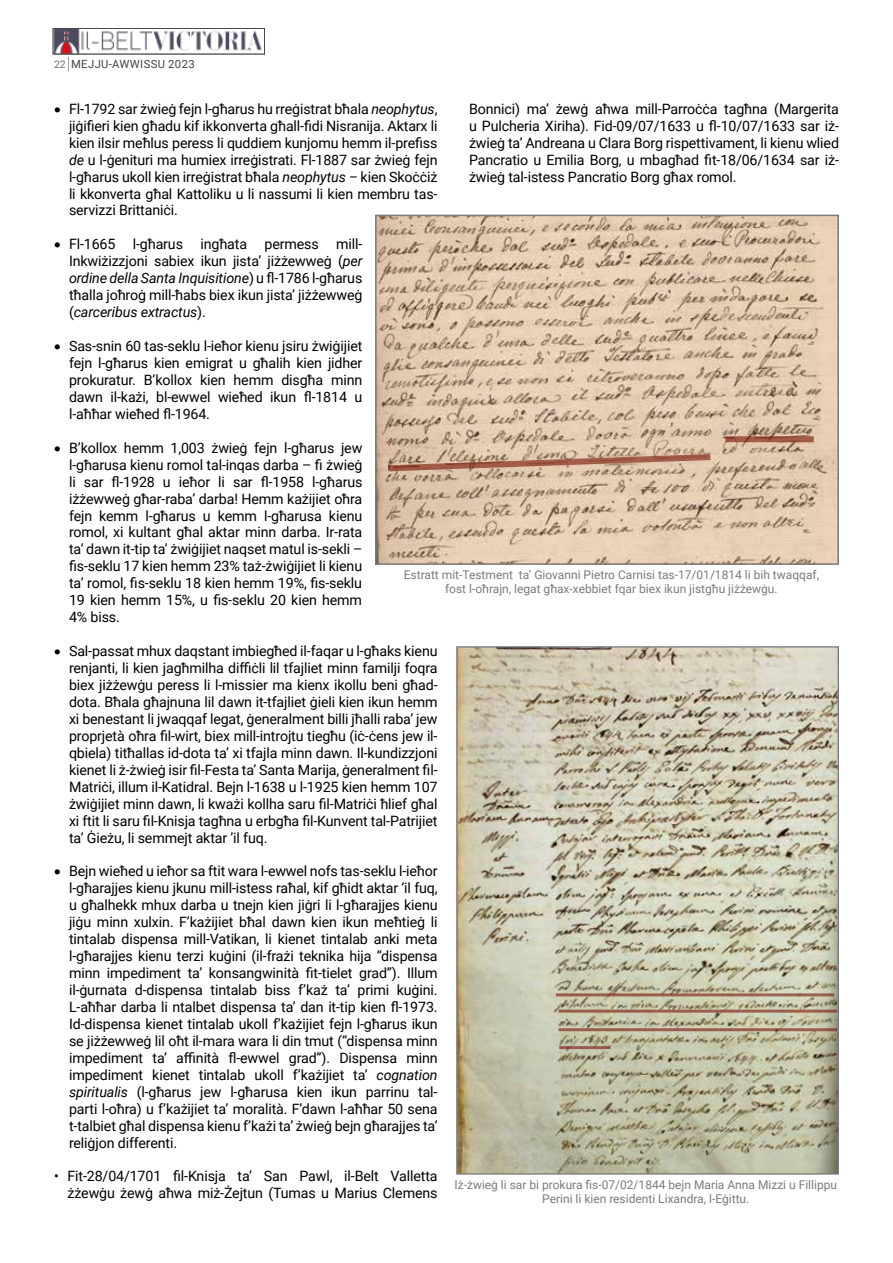
<style>
.page{position:relative;width:893px;height:1263px;background:#fff}
.page>*{position:absolute;margin:0;border:0;box-sizing:border-box;transform-origin:0 0}
.t1{font:14.25px/17px "Roboto";letter-spacing:-.01em;color:#000;text-align:justify}
.t2{font:12px/14.4px "Roboto";color:#7c7b7b;text-align:center}
.t3{font:11.25px "Roboto";letter-spacing:.035em;color:#454444}
.s1{font-size:10.5px;color:#727271}
.s2{font-style:italic}
</style>
<div class="page">
<svg style="left:68px;top:57px;width:1px;height:14px"></svg>
<img style="left:55px;top:30px;width:208px;height:22px">
<div style="left:53px;top:28px;width:212px;height:26px;border:1px solid #4a4a49"></div>
<img style="left:458px;top:648px;width:379px;height:525px">
<img style="left:378px;top:218px;width:458px;height:344px">
<div style="left:375px;top:215px;width:464px;height:350px;border:2px solid #7c7b7b"></div>
<svg style="left:725px;top:436px;width:89px;height:6px"></svg>
<svg style="left:386px;top:452px;width:326px;height:21px;background:#c39c85"></svg>
<hr style="left:556px;top:993px;width:278px;height:3px;background:#791205">
<hr style="left:559px;top:1010px;width:278px;height:3px;background:#791205">
<hr style="left:559px;top:1028px;width:278px;height:3px;background:#791205">
<hr style="left:559px;top:1046px;width:52px;height:3px;background:#791205">
<p class="t3" style="left:54px;top:56px;width:142px"><span class="s1">22</span> MEJJU-AWWISSU 2023</p>
<p class="t1" style="left:69px;top:100px;width:370px;text-indent:-15px">• Fl-1792 sar żwieġ fejn l-għarus hu rreġistrat bħala <span class="s2">neophytus</span>, jiġifieri kien għadu kif ikkonverta għall-fidi Nisranija. Aktarx li kien ilsir meħlus peress li quddiem kunjomu hemm il-prefiss <span class="s2">de</span> u l-ġenituri ma humiex irreġistrati. Fl-1887 sar żwieġ fejn l-għarus ukoll kien irreġistrat bħala <span class="s2">neophytus –</span> kien Skoċċiż li kkonverta għal Kattoliku u li nassumi li kien membru tas&shy;servizzi Brittaniċi.</p>
<p class="t1" style="left:69px;top:235px;width:295px;text-indent:-15px">• Fl-1665 l-għarus ingħata permess mill-Inkwiżizzjoni sabiex ikun jista’ jiżżewweġ (<span class="s2">per ordine della Santa Inquisitione</span>) u fl-1786 l-għarus tħalla joħroġ mill-ħabs biex ikun jista’ jiżżewweġ (<span class="s2">carceribus extractus</span>).</p>
<p class="t1" style="left:69px;top:337px;width:295px;text-indent:-15px">• Sas-snin 60 tas-seklu l-ieħor kienu jsiru żwiġijiet fejn l-għarus kien emigrat u għalih kien jidher prokuratur. B’kollox kien hemm disgħa minn dawn il-każi, bl-ewwel wieħed ikun fl-1814 u l-aħħar wieħed fl-1964.</p>
<p class="t1" style="left:69px;top:439px;width:295px;text-indent:-15px">• B’kollox hemm 1,003 żwieġ fejn l-għarus jew l-għarusa kienu romol tal-inqas darba – fi żwieġ li sar fl-1928 u ieħor li sar fl-1958 l-għarus iżżewweġ għar-raba’ darba! Hemm każijiet oħra fejn kemm l-għarus u kemm l-għarusa kienu romol, xi kultant għal aktar minn darba. Ir-rata ta’ dawn it-tip ta’ żwiġijiet naqset matul is-sekli – fis-seklu 17 kien hemm 23% taż-żwiġijiet li kienu ta’ romol, fis-seklu 18 kien hemm 19%, fis-seklu 19 kien hemm 15%, u fis-seklu 20 kien hemm 4% biss.</p>
<p class="t1" style="left:69px;top:642px;width:370px;text-indent:-15px">• Sal-passat mhux daqstant imbiegħed il-faqar u l-għaks kienu renjanti, li kien jagħmilha diffiċli lil tfajliet minn familji foqra biex jiżżewġu peress li l-missier ma kienx ikollu beni għad&shy;dota. Bħala għajnuna lil dawn it-tfajliet ġieli kien ikun hemm xi benestant li jwaqqaf legat, ġeneralment billi jħalli raba’ jew proprjetà oħra fil-wirt, biex mill-introjtu tiegħu (iċ-ċens jew il&shy;qbiela) titħallas id-dota ta’ xi tfajla minn dawn. Il-kundizzjoni kienet li ż-żwieġ isir fil-Festa ta’ Santa Marija, ġeneralment fil-Matriċi, illum il-Katidral. Bejn l-1638 u l-1925 kien hemm 107 żwiġijiet minn dawn, li kważi kollha saru fil-Matriċi ħlief għal xi ftit li saru fil-Knisja tagħna u erbgħa fil-Kunvent tal-Patrijiet ta’ Ġieżu, li semmejt aktar ’il fuq.</p>
<p class="t1" style="left:69px;top:862px;width:370px;text-indent:-15px">• Bejn wieħed u ieħor sa ftit wara l-ewwel nofs tas-seklu l-ieħor l-għarajjes kienu jkunu mill-istess raħal, kif għidt aktar ’il fuq, u għalhekk mhux darba u tnejn kien jiġri li l-għarajjes kienu jiġu minn xulxin. F’każijiet bħal dawn kien ikun meħtieġ li tintalab dispensa mill-Vatikan, li kienet tintalab anki meta l-għarajjes kienu terzi kuġini (il-frażi teknika hija “dispensa minn impediment ta’ konsangwinità fit-tielet grad”). Illum il-ġurnata d-dispensa tintalab biss f’każ ta’ primi kuġini.<br>L-aħħar darba li ntalbet dispensa ta’ dan it-tip kien fl-1973.<br>Id-dispensa kienet tintalab ukoll f’każijiet fejn l-għarus ikun se jiżżewweġ lil oħt il-mara wara li din tmut (“dispensa minn impediment ta’ affinità fl-ewwel grad”). Dispensa minn impediment kienet tintalab ukoll f’każijiet ta’ <span class="s2">cognation spiritualis</span> (l-għarus jew l-għarusa kien ikun parrinu tal&shy;parti l-oħra) u f’każijiet ta’ moralità. F’dawn l-aħħar 50 sena t-talbiet għal dispensa kienu f’każi ta’ żwieġ bejn għarajjes ta’ reliġjon differenti.</p>
<p class="t1" style="left:54px;top:1167px;width:385px;text-align:right">• Fit-28/04/1701 fil-Knisja ta’ San Pawl, il-Belt Valletta żżewġu żewġ aħwa miż-Żejtun (Tumas u Marius Clemens</p>
<p class="t1" style="left:469px;top:100px;width:372px">Bonnici) ma’ żewġ aħwa mill-Parroċċa tagħna (Margerita u Pulcheria Xiriha). Fid-09/07/1633 u fl-10/07/1633 sar iż&shy;żwieġ ta’ Andreana u Clara Borg rispettivament, li kienu wlied Pancratio u Emilia Borg, u mbagħad fit-18/06/1634 sar iż&shy;żwieġ tal-istess Pancratio Borg għax romol.</p>
<p class="t2" style="left:404px;top:567px;width:417px">Estratt mit-Testment ta’ Giovanni Pietro Carnisi tas-17/01/1814 li bih twaqqaf, fost l-oħrajn, legat għax-xebbiet fqar biex ikun jistgħu jiżżewġu.</p>
<p class="t2" style="left:454px;top:1177px;width:384px">Iż-żwieġ li sar bi prokura fis-07/02/1844 bejn Maria Anna Mizzi u Fillippu<br>Perini li kien residenti Lixandra, l-Eġittu.</p>
</div>
